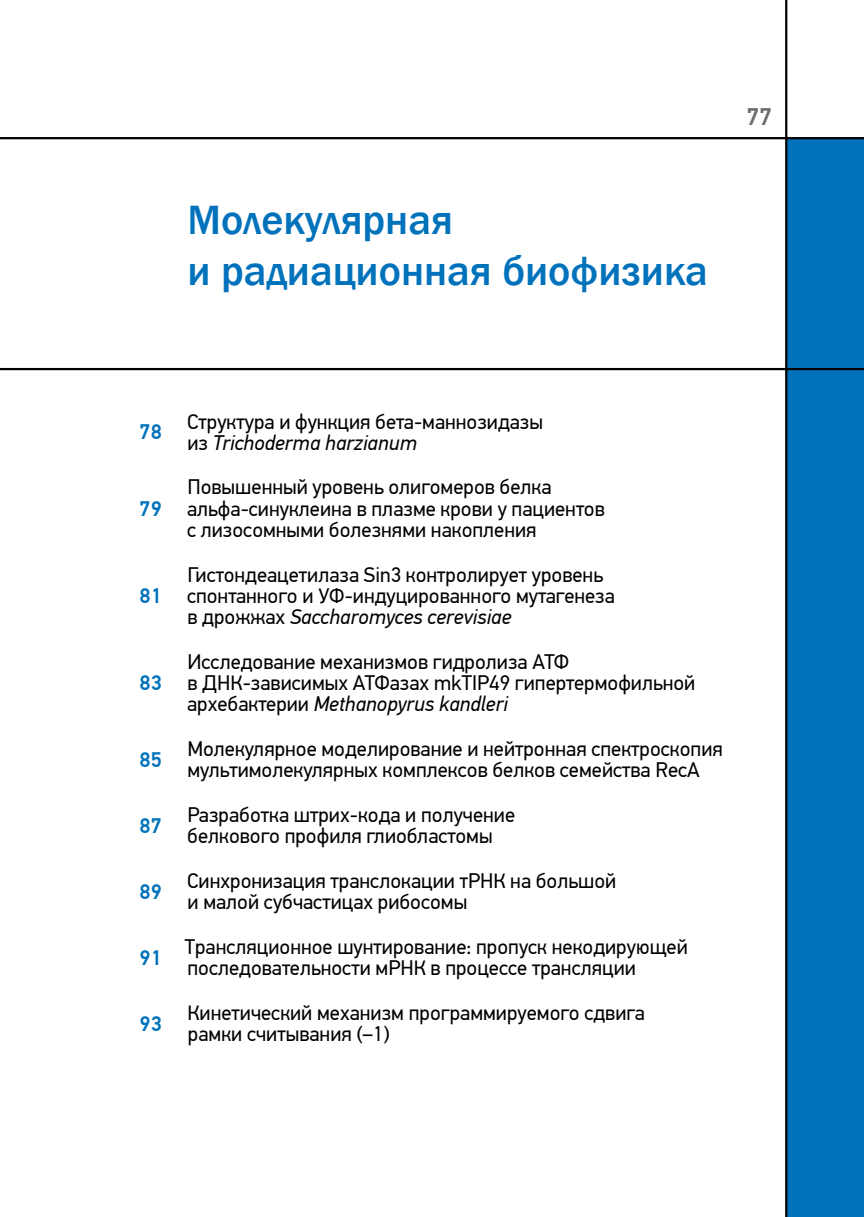
<style>
.page{position:relative;width:864px;height:1217px;background:#fff}
.page>*{position:absolute;margin:0;border:0;box-sizing:border-box;transform-origin:0 0}
.t1{font:500 42px/51px "Franklin Gothic";color:#0072bc}
.t2{font:500 24px "PF Din Text Pro";color:#6d6e71}
.t3{font:21px/21.3px "PF Din Text Pro";color:#000}
.t4{font:500 21px "PF Din Text Pro";color:#0072bc}
.s1{font-style:italic}
</style>
<div class="page">
<div style="left:785px;top:138px;width:78px;height:1078px;background:#0072bc"></div>
<hr style="left:784px;top:0;width:3px;height:1216px;background:#000">
<hr style="left:0;top:368px;width:863px;height:2px;background:#000">
<hr style="left:0;top:137px;width:863px;height:2px;background:#000">
<h1 class="t1" style="left:187px;top:194px;width:522px">Молекулярная<br>и радиационная биофизика</h1>
<p class="t2" style="left:746px;top:102px;width:27px">77</p>
<p class="t4" style="left:140px;top:419px;width:24px">78</p>
<p class="t4" style="left:140px;top:496px;width:24px">79</p>
<p class="t4" style="left:140px;top:583px;width:24px">81</p>
<p class="t4" style="left:140px;top:670px;width:24px">83</p>
<p class="t4" style="left:140px;top:747px;width:24px">85</p>
<p class="t4" style="left:140px;top:813px;width:24px">87</p>
<p class="t4" style="left:140px;top:878px;width:24px">89</p>
<p class="t4" style="left:140px;top:944px;width:24px">91</p>
<p class="t4" style="left:140px;top:1010px;width:24px">93</p>
<p class="t3" style="left:187px;top:411px;width:357px">Структура и функция бета-маннозидазы из <span class="s1">Trichoderma harzianum</span></p>
<p class="t3" style="left:187px;top:476px;width:419px">Повышенный уровень олигомеров белка альфа-синуклеина в плазме крови у пациентов с лизосомными болезнями накопления</p>
<p class="t3" style="left:187px;top:564px;width:429px">Гистондеацетилаза Sin3 контролирует уровень спонтанного и УФ-индуцированного мутагенеза в дрожжах <span class="s1">Saccharomyces cerevisiae</span></p>
<p class="t3" style="left:187px;top:651px;width:509px">Исследование механизмов гидролиза АТФ<br>в ДНК-зависимых АТФазах mkTIP49 гипертермофильной архебактерии <span class="s1">Methanopyrus kandleri</span></p>
<p class="t3" style="left:187px;top:738px;width:536px">Молекулярное моделирование и нейтронная спектроскопия мультимолекулярных комплексов белков семейства RecA</p>
<p class="t3" style="left:187px;top:804px;width:329px">Разработка штрих-кода и получение белкового профиля глиобластомы</p>
<p class="t3" style="left:187px;top:870px;width:430px">Синхронизация транслокации тРНК на большой и малой субчастицах рибосомы</p>
<p class="t3" style="left:185px;top:936px;width:504px">Трансляционное шунтирование: пропуск некодирующей последовательности мРНК в процессе трансляции</p>
<p class="t3" style="left:187px;top:1001px;width:458px">Кинетический механизм программируемого сдвига рамки считывания (–1)</p>
</div>
